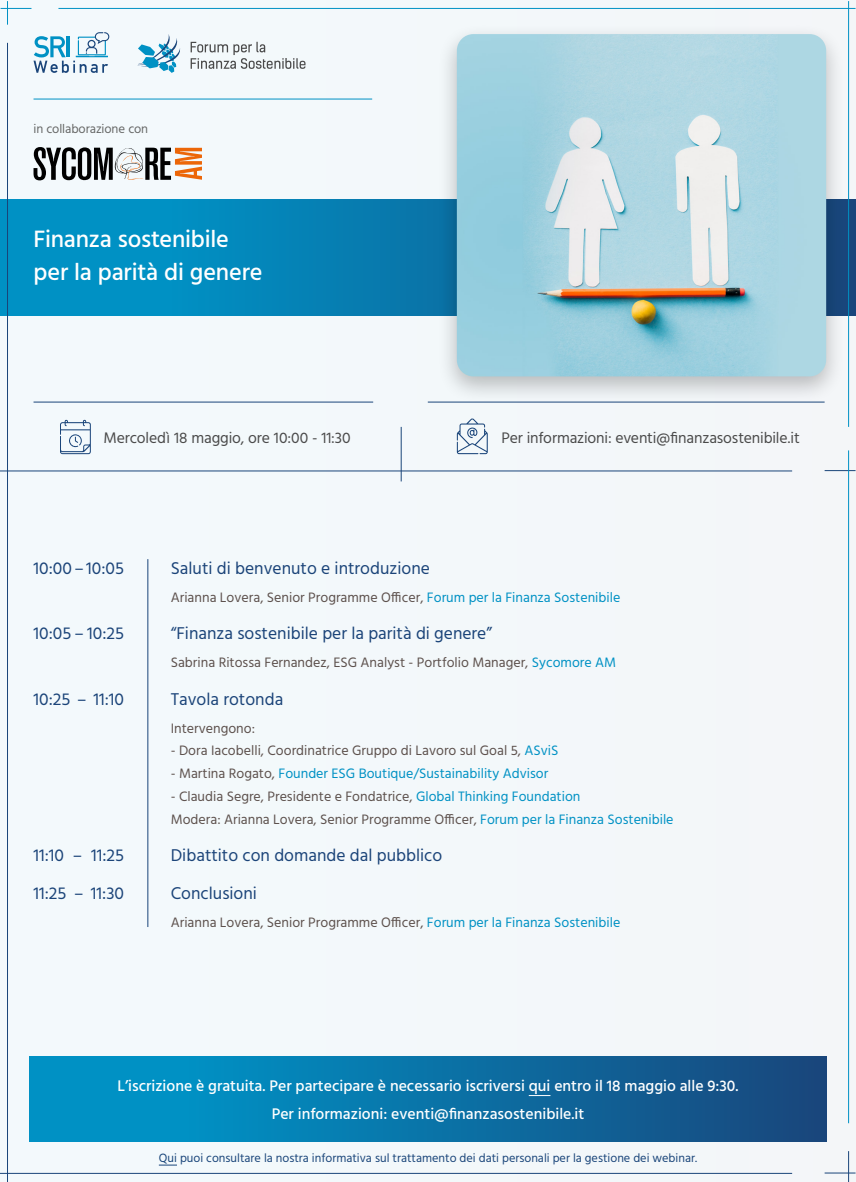
<style>
.page{position:relative;width:856px;height:1182px;background:#fff}
.page>*{position:absolute;margin:0;border:0;box-sizing:border-box;transform-origin:0 0}
.t1{font:500 24.24px/32.8px "Hind";letter-spacing:-.01em;color:#fff}
.t2{font:17.5px/37.6px "Hind";color:#1b4479}
.t3{font:500 15.75px/28px "Hind";color:#fff;text-align:center}
.t4{font:15.66px "Hind";letter-spacing:-.01em;color:#4a4a4a}
.t5{font:14px/22.8px "Hind";color:#5d514d}
.t6{font:14px "Hind";color:#0091c4}
.t7{font:12.86px "Hind";letter-spacing:-.005em;color:#666766}
.t8{font:12.25px "Hind";color:#1a457a}
.s1{color:#0091c4}
.s2{color:#5d514d}
.s3{color:#18457a}
</style>
<div class="page">
<div style="left:0;top:482px;width:856px;height:699px;background:#f3f8fa"></div>
<div style="left:0;top:0;width:855px;height:481px;background:#f3f9fb"></div>
<svg style="left:0;top:199px;width:855px;height:116px;background:#0386b9"></svg>
<div style="left:29px;top:1056px;width:797px;height:85px;background:linear-gradient(to right,#009dd0,#18487e)"></div>
<svg style="left:191px;top:42px;width:114px;height:27px"></svg>
<svg style="left:137px;top:34px;width:44px;height:39px"></svg>
<div style="left:437px;top:23px;width:408px;height:382px;background:#000;opacity:.25"></div>
<img style="left:457px;top:34px;width:369px;height:342px">
<hr style="left:34px;top:402px;width:339px;height:1px;background:#1a457a">
<hr style="left:34px;top:99px;width:338px;height:1px;background:#0091c4">
<hr style="left:428px;top:402px;width:396px;height:1px;background:#1a457a">
<hr style="left:0;top:471px;width:792px;height:1px;background:#1a457a">
<hr style="left:0;top:1173px;width:792px;height:1px;background:#1a457a">
<hr style="left:1px;top:8px;width:30px;height:1px;background:#0091c4">
<hr style="left:824px;top:470px;width:31px;height:1px;background:#1a457a">
<hr style="left:824px;top:1172px;width:31px;height:1px;background:#1a457a">
<hr style="left:58px;top:8px;width:797px;height:1px;background:#0091c4">
<svg style="left:7px;top:1px;width:1px;height:24px"></svg>
<hr style="left:7px;top:43px;width:1px;height:1138px;background:#1a457a">
<hr style="left:848px;top:1px;width:1px;height:426px;background:#0091c4">
<hr style="left:848px;top:450px;width:1px;height:673px;background:#0091c4">
<hr style="left:848px;top:1151px;width:1px;height:30px;background:#1a457a">
<hr style="left:401px;top:427px;width:1px;height:54px;background:#1a457a">
<hr style="left:148px;top:559px;width:1px;height:368px;background:#1a457a">
<svg style="left:34px;top:32px;width:76px;height:41px"></svg>
<svg style="left:457px;top:418px;width:31px;height:36px"></svg>
<svg style="left:60px;top:420px;width:31px;height:34px"></svg>
<svg style="left:159px;top:1164px;width:18px;height:1px"></svg>
<svg style="left:529px;top:1095px;width:21px;height:1px"></svg>
<svg style="left:34px;top:147px;width:168px;height:33px"></svg>
<p class="t7" style="left:34px;top:120px;width:116px">in collaborazione con</p>
<h1 class="t1" style="left:34px;top:224px;width:230px">Finanza sostenibile per la parità di genere</h1>
<p class="t4" style="left:104px;top:427px;width:249px">Mercoledì 18 maggio, ore 10:00 - 11:30</p>
<p class="t4" style="left:501px;top:427px;width:300px">Per informazioni: eventi@finanzasostenibile.it</p>
<p class="t2" style="left:34px;top:550px;width:92px">10:00 – 10:05</p>
<p class="t2" style="left:34px;top:615px;width:92px">10:05 – 10:25</p>
<p class="t2" style="left:34px;top:681px;width:92px">10:25 – 11:10</p>
<p class="t2" style="left:34px;top:837px;width:92px">11:10 – 11:25<br>11:25 – 11:30</p>
<p class="t2" style="left:171px;top:550px;width:261px">Saluti di benvenuto e introduzione</p>
<p class="t5" style="left:171px;top:586px;width:451px">Arianna Lovera, Senior Programme Officer, <span class="s1">Forum per la Finanza Sostenibile</span></p>
<p class="t2" style="left:171px;top:615px;width:323px">“Finanza sostenibile per la parità di genere”</p>
<p class="t5" style="left:171px;top:651px;width:447px">Sabrina Ritossa Fernandez, ESG Analyst - Portfolio Manager, <span class="s1">Sycomore AM</span></p>
<p class="t2" style="left:171px;top:681px;width:114px">Tavola rotonda</p>
<p class="t5" style="left:171px;top:717px;width:86px">Intervengono:</p>
<p class="t5" style="left:171px;top:740px;width:389px">- Dora Iacobelli, Coordinatrice Gruppo di Lavoro sul Goal 5, <span class="s1">ASviS</span></p>
<p class="t6" style="left:171px;top:764px;width:379px"><span class="s2">- Martina Rogato,</span> Founder ESG Boutique/Sustainability Advisor</p>
<p class="t5" style="left:171px;top:785px;width:504px">- Claudia Segre, Presidente e Fondatrice, <span class="s1">Global Thinking Foundation<br></span>Modera: Arianna Lovera, Senior Programme Officer, <span class="s1">Forum per la Finanza Sostenibile</span></p>
<p class="t2" style="left:171px;top:837px;width:273px">Dibattito con domande dal pubblico<br>Conclusioni</p>
<p class="t5" style="left:171px;top:911px;width:451px">Arianna Lovera, Senior Programme Officer, <span class="s1">Forum per la Finanza Sostenibile</span></p>
<p class="t3" style="left:117px;top:1072px;width:622px">L’iscrizione è gratuita. Per partecipare è necessario iscriversi qui entro il 18 maggio alle 9:30.<br>Per informazioni: eventi@finanzasostenibile.it</p>
<p class="t8" style="left:159px;top:1149px;width:540px"><span class="s3">Qui</span> puoi consultare la nostra informativa sul trattamento dei dati personali per la gestione dei webinar.</p>
</div>
